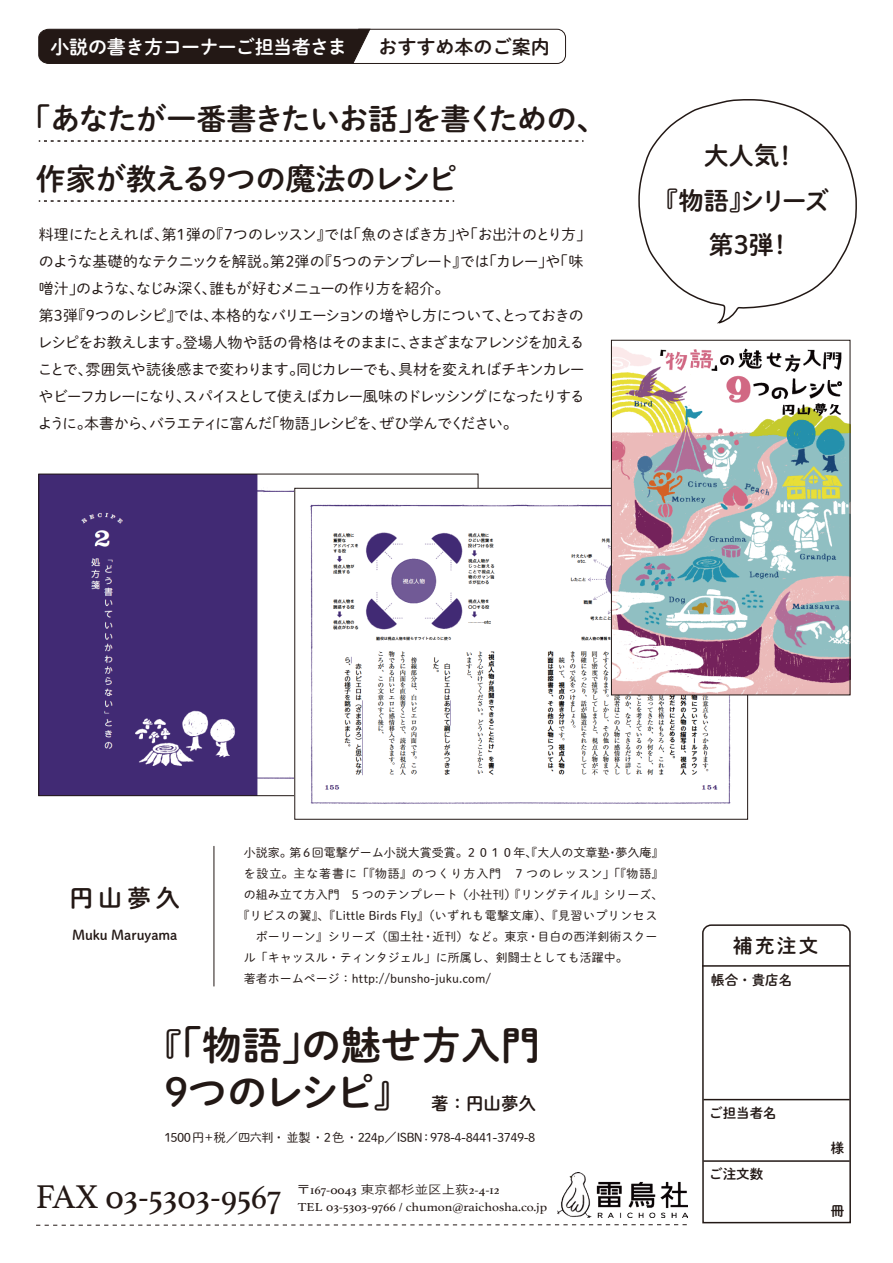
<style>
.page{position:relative;width:893px;height:1263px;background:#fff}
.page>*{position:absolute;margin:0;border:0;box-sizing:border-box;transform-origin:0 0}
.t1{font:39.6px/47.5px "FOT DNP Shuei M Go Std B";color:#221815}
.t2{font:34.5px "Athelas";color:#231815}
.t3{font:30px/60px "FOT DNP Shuei M Go Std B";letter-spacing:-.04em;color:#221815}
.t4{font:25.05px "FOT DNP Shuei M Go Std B";letter-spacing:-.125em;color:#221815}
.t5{font:24px "FOT DNP Shuei M Go Std B";color:#231815}
.t6{font:19.5px "FOT DNP Shuei M Go Std B";color:#221815}
.t7{font:19.05px "FOT DNP Shuei M Go Std B";letter-spacing:-.03em;color:#fff}
.t8{font:19.05px "FOT DNP Shuei M Go Std B";color:#231815}
.t9{font:17.4px "FOT DNP Shuei M Go Std B";color:#231815}
.t10{font:15px/27px "FOT DNP Shuei M Go Std L";letter-spacing:-.08em;color:#221815}
.t11{font:13.5px "FOT DNP Shuei M Go Std B";color:#221815}
.t12{font:13.5px "FOT DNP Shuei M Go Std B";color:#231815}
.t13{font:12.15px/17px "Athelas";color:#231815;scale:1.11 1}
.t14{font:12.15px "FOT DNP Shuei M Go Std L";letter-spacing:-.045em;color:#231815}
.t15{font:12px "FOT DNP Shuei M Go Std L";color:#221815}
.t16{font:12px "FOT DNP Shuei M Go Std L";letter-spacing:.04em;color:#221815}
.t17{font:12px "FOT DNP Shuei M Go Std L";letter-spacing:.075em;color:#221815}
.s1{font-size:36px}
.s2{font-family:"Yu Go";font-weight:500}
</style>
<div class="page">
<svg style="left:39px;top:140px;width:545px;height:2px"></svg>
<svg style="left:39px;top:200px;width:415px;height:2px"></svg>
<svg style="left:38px;top:29px;width:528px;height:35px"></svg>
<svg style="left:36px;top:1224px;width:651px;height:2px"></svg>
<img style="left:558px;top:1173px;width:129px;height:44px">
<svg style="left:702px;top:924px;width:149px;height:300px"></svg>
<hr style="left:703px;top:1099px;width:147px;height:1px;background:#221815">
<hr style="left:703px;top:1160px;width:147px;height:2px;background:#221815">
<div style="left:701px;top:965px;width:149px;height:2px;border:2px solid #221815"></div>
<img style="left:41px;top:476px;width:435px;height:318px">
<img style="left:297px;top:490px;width:449px;height:314px">
<svg style="left:638px;top:99px;width:219px;height:225px"></svg>
<img style="left:613px;top:346px;width:235px;height:347px">
<div style="left:611px;top:340px;width:239px;height:355px;border:1px solid #221815"></div>
<hr style="left:214px;top:846px;width:1px;height:140px;background:#221815">
<p class="t7" style="left:51px;top:32px;width:298px">小説の書き方コーナーご担当者さま</p>
<p class="t8" style="left:378px;top:32px;width:173px">おすすめ本のご案内</p>
<h3 class="t3" style="left:36px;top:88px;width:572px;text-indent:-15px">「あなたが一番書きたいお話」を書くための、作家が教える９つの魔法のレシピ</h3>
<p class="t10" style="left:38px;top:221px;width:555px">料理にたとえれば、第１弾の『７つのレッスン』では「魚のさばき方」や「お出汁のとり方」のような基礎的なテクニックを解説。第２弾の『５つのテンプレート』では「カレー」や「味噌汁」のような、なじみ深く、誰もが好むメニューの作り方を紹介。<br>第３弾『９つのレシピ』では、本格的なバリエーションの増やし方について、とっておきのレシピをお教えします。登場人物や話の骨格はそのままに、さまざまなアレンジを加えることで、雰囲気や読後感まで変わります。同じカレーでも、具材を変えればチキンカレーやビーフカレーになり、スパイスとして使えばカレー風味のドレッシングになったりするように。本書から、バラエティに富んだ「物語」レシピを、ぜひ学んでください。</p>
<h3 class="t4" style="left:704px;top:137px;width:95px">大人気！</h3>
<h3 class="t4" style="left:654px;top:182px;width:177px">『物語』シリーズ</h3>
<h3 class="t4" style="left:709px;top:226px;width:85px">第３弾！</h3>
<h3 class="t5" style="left:70px;top:880px;width:112px">円山夢久</h3>
<p class="t12" style="left:72px;top:925px;width:107px">Muku Maruyama</p>
<p class="t15" style="left:244px;top:844px;width:421px">小説家。第6回電撃ゲーム小説大賞受賞。２０１０年『、大人の文章塾・夢久庵』</p>
<p class="t17" style="left:244px;top:865px;width:421px">を設立。主な著書に「『物語』のつくり方入門　７つのレッスン」「『物語』</p>
<p class="t15" style="left:244px;top:886px;width:421px">の組み立て方入門　5 つのテンプレート（小社刊）『リングテイル』シリーズ、</p>
<p class="t16" style="left:238px;top:907px;width:421px">『リビスの翼』、『Little Birds Fly』（いずれも電撃文庫）、『見習いプリンセス</p>
<p class="t15" style="left:244px;top:928px;width:415px">　ポーリーン』シリーズ（国土社・近刊）など。東京・目白の西洋剣術スクー</p>
<p class="t15" style="left:244px;top:949px;width:385px">ル「キャッスル・ティンタジェル」に所属し、剣闘士としても活躍中。</p>
<p class="t15" style="left:244px;top:970px;width:249px">著者ホームページ：http://bunsho-juku.com/</p>
<h1 class="t1" style="left:147px;top:1020px;width:395px"><span class="s1">『</span>「物語」の魅せ方入門<br>９つのレシピ<span class="s1">』</span></h1>
<p class="t14" style="left:165px;top:1129px;width:372px">1500円＋税／四六判・並製・2色・224p／ISBN：978-4-8441-3749-8</p>
<p class="t9" style="left:431px;top:1091px;width:106px">著：円山夢久</p>
<h2 class="t2" style="left:36px;top:1169px;width:247px">FAX 03-5303-9567</h2>
<p class="t13" style="left:297px;top:1181px;width:227px"><span class="s2">〒</span>167-0043 <span class="s2">東京都杉並区上荻</span>2-4-12<br>TEL 03-5303-9766 / chumon@raichosha.co.jp</p>
<h3 class="t6" style="left:733px;top:931px;width:87px">補充注文</h3>
<p class="t11" style="left:711px;top:970px;width:82px">帳合・貴店名</p>
<p class="t11" style="left:709px;top:1102px;width:69px">ご担当者名</p>
<p class="t11" style="left:709px;top:1164px;width:55px">ご注文数</p>
<p class="t11" style="left:831px;top:1138px;width:15px">様</p>
<p class="t11" style="left:831px;top:1201px;width:15px">冊</p>
</div>
